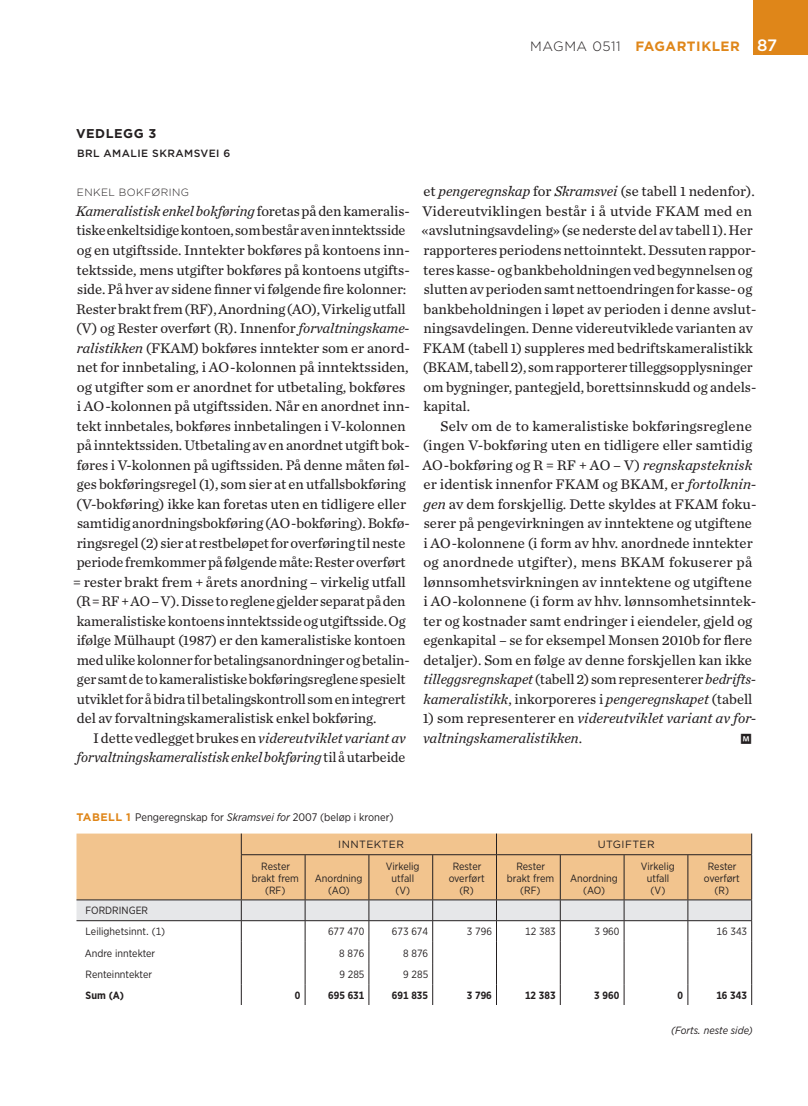
<style>
.page{position:relative;width:808px;height:1106px;background:#fff}
.page>*{position:absolute;margin:0;border:0;box-sizing:border-box;transform-origin:0 0}
.t1{font:14.55px/19.5px "Chronicle Text G2";letter-spacing:-.005em;color:#231f20}
.t2{font:italic 14.55px/19.5px "Chronicle Text G2";letter-spacing:-.005em;color:#231f20;text-align:right}
.t3{font:700 13.5px "Gotham";letter-spacing:.04em;color:#df8619}
.t4{font:700 12.75px "Gotham";letter-spacing:.04em;color:#231f20}
.t5{font:12px "Whitney Index Black Square Bd";color:#231f20}
.t6{font:10.95px "Gotham Narrow";color:#231f20}
.t7{font:10.5px/12px "Gotham Narrow";color:#231f20;text-align:center}
.t8{font:700 10.5px "Gotham Narrow";color:#231f20}
.t9{font:500 10.5px "Gotham";letter-spacing:.04em;color:#231f20}
.t10{font:10.5px "Gotham";letter-spacing:.04em;color:#231f20}
.t11{font:italic 10.5px "Gotham Narrow";color:#231f20}
.t12{font:300 10.5px "Gotham";letter-spacing:.04em;color:#231f20}
.s1{font-weight:300;color:#231f20}
.s2{font-weight:500;font-size:16.5px;color:#fff}
.s3{font-style:italic}
.s4{font-style:normal}
.s5{font-family:"Gotham";font-weight:700;color:#df8619}
</style>
<div class="page">
<div style="left:753px;top:0;width:55px;height:55px;background:#df8619"></div>
<div style="left:76px;top:833px;width:675px;height:66px;background:#f2c48e"></div>
<hr style="left:305px;top:855px;width:1px;height:44px;background:#231f20">
<hr style="left:368px;top:855px;width:1px;height:44px;background:#231f20">
<hr style="left:432px;top:855px;width:1px;height:44px;background:#231f20">
<hr style="left:496px;top:855px;width:1px;height:44px;background:#231f20">
<hr style="left:560px;top:855px;width:1px;height:44px;background:#231f20">
<hr style="left:624px;top:855px;width:1px;height:44px;background:#231f20">
<hr style="left:687px;top:855px;width:1px;height:44px;background:#231f20">
<svg style="left:241px;top:833px;width:1px;height:21px"></svg>
<svg style="left:496px;top:833px;width:1px;height:21px"></svg>
<svg style="left:751px;top:833px;width:1px;height:21px"></svg>
<hr style="left:241px;top:855px;width:1px;height:44px;background:#231f20">
<hr style="left:751px;top:855px;width:1px;height:44px;background:#231f20">
<hr style="left:241px;top:854px;width:511px;height:1px;background:#231f20">
<svg style="left:76px;top:899px;width:676px;height:105px"></svg>
<hr style="left:76px;top:920px;width:676px;height:1px;background:#231f20">
<p class="t3" style="left:530px;top:41px;width:248px"><span class="s1">MAGMA 0511-</span>FAGARTIKLER <span class="s2">87</span></p>
<p class="t4" style="left:76px;top:129px;width:82px">VED LEGG 3</p>
<p class="t9" style="left:77px;top:150px;width:155px">BRL AMA LIE SKRAMS VEI 6</p>
<p class="t12" style="left:77px;top:189px;width:114px">EN KEL BOK FØ RING</p>
<p class="t1" style="left:73px;top:202px;width:338px"><span class="s3">Kameralistisk en kel bok fø ring</span> fore tas på den kameralis&shy;tiske en kelt si di ge kon to en, som be står av en inn tekts si de og en ut gifts si de. Inn tek ter bok fø res på kon to ens inn&shy;tekts si de, mens ut gif ter bok fø res på kon to ens ut gifts&shy;si de. På hver av si de ne fin ner vi føl gen de fire ko lon ner:<br>Res ter brakt frem (RF), An ord ning (AO), Vir ke lig ut fall (V) og Res ter over ført (R). In nen for <span class="s3">forvaltningskame&shy;ralistikken</span> (FKAM) bok fø res inn tek ter som er an ord&shy;net for inn be ta ling, i AO-ko lon nen på inn tekts si den, og ut gif ter som er an ord net for ut be ta ling, bok fø res i AO-ko lon nen på ut gifts si den. Når en an ord net inn&shy;tekt inn be ta les, bok fø res inn be ta lin gen i V-ko lon nen på inn tekts si den. Ut be ta ling av en an ord net ut gift bok&shy;fø res i V-ko lon nen på ugiftssiden. På den ne må ten føl&shy;ges bokføringsregel (1), som sier at en utfallsbokføring (V-bok fø ring) ikke kan fore tas uten en tid li ge re el ler sam ti dig anordningsbokføring (AO-bok fø ring). Bokfø&shy;ringsregel (2) sier at rest be lø pet for over fø ring til nes te pe ri ode frem kom mer på føl gen de måte: Res ter over ført = res ter brakt frem + årets an ord ning – vir ke lig ut fall (R = RF + AO – V). Dis se to reg le ne gjel der se pa rat på den kameralistiske kon to ens inn tekts si de og ut gifts si de. Og iføl ge Mülhaupt (1987) er den kameralistiske kon to en med uli ke ko lon ner for betalingsanordninger og be ta lin&shy;ger samt de to kameralistiske bok fø rings reg le ne spe si elt ut vik let for å bi dra til be ta lings kon troll som en in te grert del av forvaltningskameralistisk en kel bok fø ring.</p>
<p class="t2" style="left:77px;top:729px;width:331px"><span class="s4">I det te ved leg get bru kes en</span> vi de re ut vik let va ri ant av forvaltningskameralistisk en kel bok fø ring <span class="s4">til å ut ar bei de</span></p>
<p class="t1" style="left:422px;top:183px;width:336px">et <span class="s3">pengeregnskap</span> for <span class="s3">Skrams vei</span> (se ta bell 1 ne den for).<br>Vi de re ut vik lin gen be står i å ut vi de FKAM med en «av slut nings av de ling» (se ne der ste del av ta bell 1). Her rap por te res pe ri odens net to inn tekt. Dess uten rap por&shy;te res kas se- og bank be hold nin gen ved be gyn nel sen og slut ten av pe ri oden samt net to end rin gen for kas se- og bank be hold nin gen i lø pet av pe ri oden i den ne av slut&shy;nings av de lin gen. Den ne vi de re ut vik le de va ri an ten av FKAM (ta bell 1) sup ple res med bedriftskameralistikk (BKAM, ta bell 2), som rap por te rer til leggs opp lys nin ger om byg nin ger, pan te gjeld, borettsinnskudd og an dels&shy;ka pi tal.</p>
<p class="t1" style="left:422px;top:417px;width:336px;text-indent:18px">Selv om de to kameralistiske bok fø rings reg le ne (in gen V-bok fø ring uten en tid li ge re el ler sam ti dig AO-bok fø ring og R = RF + AO – V) <span class="s3">regn skaps tek nisk </span>er iden tisk in nen for FKAM og BKAM, er <span class="s3">for tolk nin&shy;gen</span> av dem for skjel lig. Det te skyl des at FKAM fo ku&shy;se rer på pengevirkningen av inn tek te ne og ut gif te ne i AO-ko lon ne ne (i form av hhv. anordnede inn tek ter og anordnede ut gif ter), mens BKAM fo ku se rer på lønnsomhetsvirkningen av inn tek te ne og ut gif te ne i AO-ko lon ne ne (i form av hhv. lønnsomhetsinntek&shy;ter og kost na der samt end rin ger i ei en de ler, gjeld og egen ka pi tal – se for eks em pel Mon sen 2010b for fle re de tal jer). Som en føl ge av den ne for skjel len kan ikke <span class="s3">tilleggsregnskapet</span> (ta bell 2) som re pre sen te rer <span class="s3">bedrifts&shy;kameralistikk</span>, in kor po re res i <span class="s3">pengeregnskapet</span> (ta bell</p>
<p class="t2" style="left:423px;top:709px;width:335px;text-align:left"><span class="s4">1) som re pre sen te rer en</span> vi de re ut vik let va ri ant av for&shy;valtningskameralistikken<span class="s4">.</span></p>
<p class="t5" style="left:740px;top:731px;width:14px">m</p>
<p class="t6" style="left:76px;top:812px;width:319px"><span class="s5">TA BELL 1</span> Pengeregnskap for <span class="s3">Skrams vei for</span> 2007 (be løp i kro ner)</p>
<p class="t10" style="left:338px;top:840px;width:67px">INN TEK TER</p>
<p class="t10" style="left:598px;top:840px;width:58px">UT GIF TER</p>
<p class="t7" style="left:252px;top:860px;width:49px">Res ter brakt frem (RF)</p>
<p class="t7" style="left:315px;top:872px;width:49px">An ord ning (AO)</p>
<p class="t7" style="left:386px;top:860px;width:35px">Vir ke lig ut fall (V)</p>
<p class="t7" style="left:449px;top:860px;width:38px">Res ter over ført (R)</p>
<p class="t7" style="left:507px;top:860px;width:49px">Res ter brakt frem (RF)</p>
<p class="t7" style="left:570px;top:872px;width:49px">An ord ning (AO)</p>
<p class="t7" style="left:641px;top:860px;width:35px">Vir ke lig ut fall (V)</p>
<p class="t7" style="left:704px;top:860px;width:38px">Res ter over ført (R)</p>
<p class="t7" style="left:86px;top:900px;width:81px;line-height:21.1px;text-align:left">FORD RIN GER<br>Leilighetsinnt. (1)</p>
<p class="t7" style="left:328px;top:926px;width:38px">677 470</p>
<p class="t7" style="left:392px;top:926px;width:38px">673 674</p>
<p class="t7" style="left:467px;top:926px;width:27px">3 796</p>
<p class="t7" style="left:525px;top:926px;width:32px">12 383</p>
<p class="t7" style="left:594px;top:926px;width:27px">3 960</p>
<p class="t7" style="left:716px;top:926px;width:32px">16 343</p>
<p class="t7" style="left:85px;top:947px;width:72px">And re inn tek ter</p>
<p class="t7" style="left:339px;top:947px;width:27px">8 876</p>
<p class="t7" style="left:403px;top:947px;width:27px">8 876</p>
<p class="t7" style="left:86px;top:968px;width:68px">Ren te inn tek ter</p>
<p class="t7" style="left:339px;top:968px;width:27px">9 285</p>
<p class="t7" style="left:403px;top:968px;width:27px">9 285</p>
<p class="t8" style="left:86px;top:991px;width:40px">Sum (A)</p>
<p class="t8" style="left:295px;top:991px;width:7px">0</p>
<p class="t8" style="left:328px;top:991px;width:38px">695 631</p>
<p class="t8" style="left:392px;top:991px;width:38px">691 835</p>
<p class="t8" style="left:467px;top:991px;width:27px">3 796</p>
<p class="t8" style="left:525px;top:991px;width:32px">12 383</p>
<p class="t8" style="left:594px;top:991px;width:27px">3 960</p>
<p class="t8" style="left:677px;top:991px;width:7px">0</p>
<p class="t8" style="left:716px;top:991px;width:32px">16 343</p>
<p class="t11" style="left:671px;top:1025px;width:83px">(Forts. neste side)</p>
</div>
